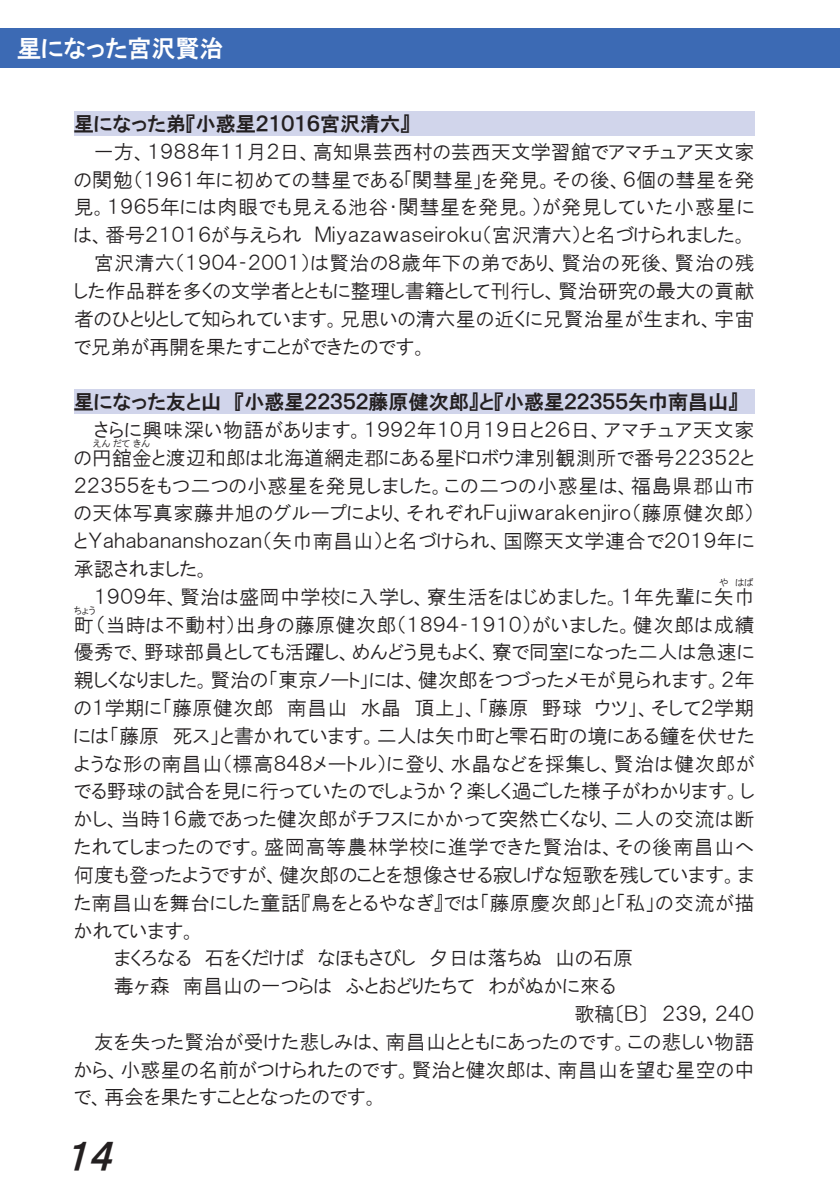
<style>
.page{position:relative;width:840px;height:1191px;background:#fff}
.page>*{position:absolute;margin:0;border:0;box-sizing:border-box;transform-origin:0 0}
.t1{font:italic 36px "Edi F uxykq Gc 1 ahfa LZ 002 CID";color:#231f20}
.t2{font:24px "Edi F uxykq Gc 1 ahfa LZ 002 CID";color:#fff}
.t3{font:20px/27.8px "Edi F uxykq Gc 1 ahfa LZ 003 CID";color:#231f20;text-align:justify}
.t4{font:20px "Edi F uxykq Gc 1 ahfa LZ 003 CID";letter-spacing:.02em;color:#231f20}
.t5{font:20px "Edi F uxykq Gc 1 ahfa LZ 003 CID";letter-spacing:.035em;color:#231f20}
.t6{font:20px "Edi F uxykq Gc 1 ahfa LZ 002 CID";color:#231f20}
.t7{font:20px "Edi F uxykq Gc 1 ahfa LZ 003 CID";letter-spacing:.03em;color:#231f20}
.t8{font:10px "Edi F uxykq Gc 1 ahfa LZ 003 CID";color:#231f20}
</style>
<div class="page">
<div style="left:0;top:28px;width:839px;height:40px;background:#3c6ab4"></div>
<div style="left:74px;top:111px;width:680px;height:24px;background:#d1d5eb"></div>
<div style="left:74px;top:389px;width:680px;height:24px;background:#d1d5eb"></div>
<p class="t2" style="left:17px;top:37px;width:208px">星になった宮沢賢治</p>
<p class="t6" style="left:74px;top:114px;width:337px">星になった弟『小惑星２１０１６宮沢清六』</p>
<p class="t3" style="left:94px;top:138px;width:661px">一方、１９８８年１１月２日、高知県芸西村の芸西天文学習館でアマチュア天文家</p>
<p class="t5" style="left:74px;top:169px;width:681px">の関勉（１９６１年に初めての彗星である｢関彗星｣を発見。その後、６個の彗星を発</p>
<p class="t5" style="left:74px;top:197px;width:681px">見。１９６５年には肉眼でも見える池谷・関彗星を発見。）が発見していた小惑星に</p>
<p class="t3" style="left:74px;top:221px;width:675px">は、番号２１０１６が与えられ Ｍｉｙａｚａｗａｓｅｉｒｏｋｕ（宮沢清六）と名づけられました。</p>
<p class="t4" style="left:94px;top:253px;width:661px">宮沢清六（１９０４‐２００１）は賢治の８歳年下の弟であり、賢治の死後、賢治の残</p>
<p class="t3" style="left:74px;top:277px;width:681px">した作品群を多くの文学者とともに整理し書籍として刊行し、賢治研究の最大の貢献</p>
<p class="t3" style="left:74px;top:304px;width:681px">者のひとりとして知られています。兄思いの清六星の近くに兄賢治星が生まれ、宇宙</p>
<p class="t3" style="left:74px;top:332px;width:355px">で兄弟が再開を果たすことができたのです。</p>
<p class="t6" style="left:74px;top:392px;width:665px">星になった友と山 『小惑星２２３５２藤原健次郎』と『小惑星２２３５５矢巾南昌山』</p>
<p class="t7" style="left:94px;top:420px;width:661px">さらに興味深い物語があります。１９９２年１０月１９日と２６日、アマチュア天文家</p>
<p class="t8" style="left:93px;top:439px;width:59px">えんだてきん</p>
<p class="t3" style="left:74px;top:443px;width:681px">の円舘金と渡辺和郎は北海道網走郡にある星ドロボウ津別観測所で番号２２３５２と２２３５５をもつ二つの小惑星を発見しました。この二つの小惑星は、福島県郡山市の天体写真家藤井旭のグループにより、それぞれＦｕｊｉｗａｒａｋｅｎｊｉｒｏ（藤原健次郎）とＹａｈａｂａｎａｎｓｈｏｚａｎ（矢巾南昌山）と名づけられ、国際天文学連合で２０１９年に承認されました。</p>
<p class="t8" style="left:718px;top:578px;width:36px">や はば</p>
<p class="t4" style="left:94px;top:586px;width:661px">１９０９年、賢治は盛岡中学校に入学し、寮生活をはじめました。１年先輩に矢巾</p>
<p class="t8" style="left:74px;top:605px;width:23px">ちょう</p>
<p class="t4" style="left:74px;top:614px;width:681px">町（当時は不動村）出身の藤原健次郎（１８９４‐１９１０）がいました。健次郎は成績</p>
<p class="t3" style="left:74px;top:638px;width:681px">優秀で、野球部員としても活躍し、めんどう見もよく、寮で同室になった二人は急速に</p>
<p class="t3" style="left:74px;top:666px;width:681px">親しくなりました。賢治の「東京ノート」には、健次郎をつづったメモが見られます。２年</p>
<p class="t4" style="left:74px;top:698px;width:681px">の１学期に「藤原健次郎 南昌山 水晶 頂上」、「藤原 野球 ウツ」、そして２学期</p>
<p class="t3" style="left:74px;top:721px;width:681px">には「藤原 死ス」と書かれています。二人は矢巾町と雫石町の境にある鐘を伏せた</p>
<p class="t5" style="left:74px;top:753px;width:682px">ような形の南昌山（標高８４８メートル）に登り、水晶などを採集し、賢治は健次郎が</p>
<p class="t3" style="left:74px;top:777px;width:682px">でる野球の試合を見に行っていたのでしょうか？楽しく過ごした様子がわかります。し</p>
<p class="t4" style="left:74px;top:809px;width:681px">かし、当時１６歳であった健次郎がチフスにかかって突然亡くなり、二人の交流は断</p>
<p class="t5" style="left:74px;top:837px;width:681px">たれてしまったのです。盛岡高等農林学校に進学できた賢治は、その後南昌山へ</p>
<p class="t3" style="left:74px;top:860px;width:681px">何度も登ったようですが、健次郎のことを想像させる寂しげな短歌を残しています。ま</p>
<p class="t4" style="left:74px;top:892px;width:681px">た南昌山を舞台にした童話『鳥をとるやなぎ』では「藤原慶次郎」と「私」の交流が描</p>
<p class="t3" style="left:74px;top:916px;width:124px">かれています。</p>
<p class="t3" style="left:114px;top:944px;width:520px">まくろなる 石をくだけば なほもさびし 夕日は落ちぬ 山の石原</p>
<p class="t3" style="left:114px;top:972px;width:503px">毒ヶ森 南昌山の一つらは ふとおどりたちて わがぬかに來る</p>
<p class="t3" style="left:574px;top:999px;width:181px">歌稿〔Ｂ〕 ２３９，２４０</p>
<p class="t4" style="left:94px;top:1031px;width:661px">友を失った賢治が受けた悲しみは、南昌山とともにあったのです。この悲しい物語</p>
<p class="t3" style="left:74px;top:1055px;width:681px">から、小惑星の名前がつけられたのです。賢治と健次郎は、南昌山を望む星空の中</p>
<p class="t3" style="left:74px;top:1083px;width:306px">で、再会を果たすこととなったのです。</p>
<h1 class="t1" style="left:65px;top:1138px;width:57px">１４</h1>
</div>
